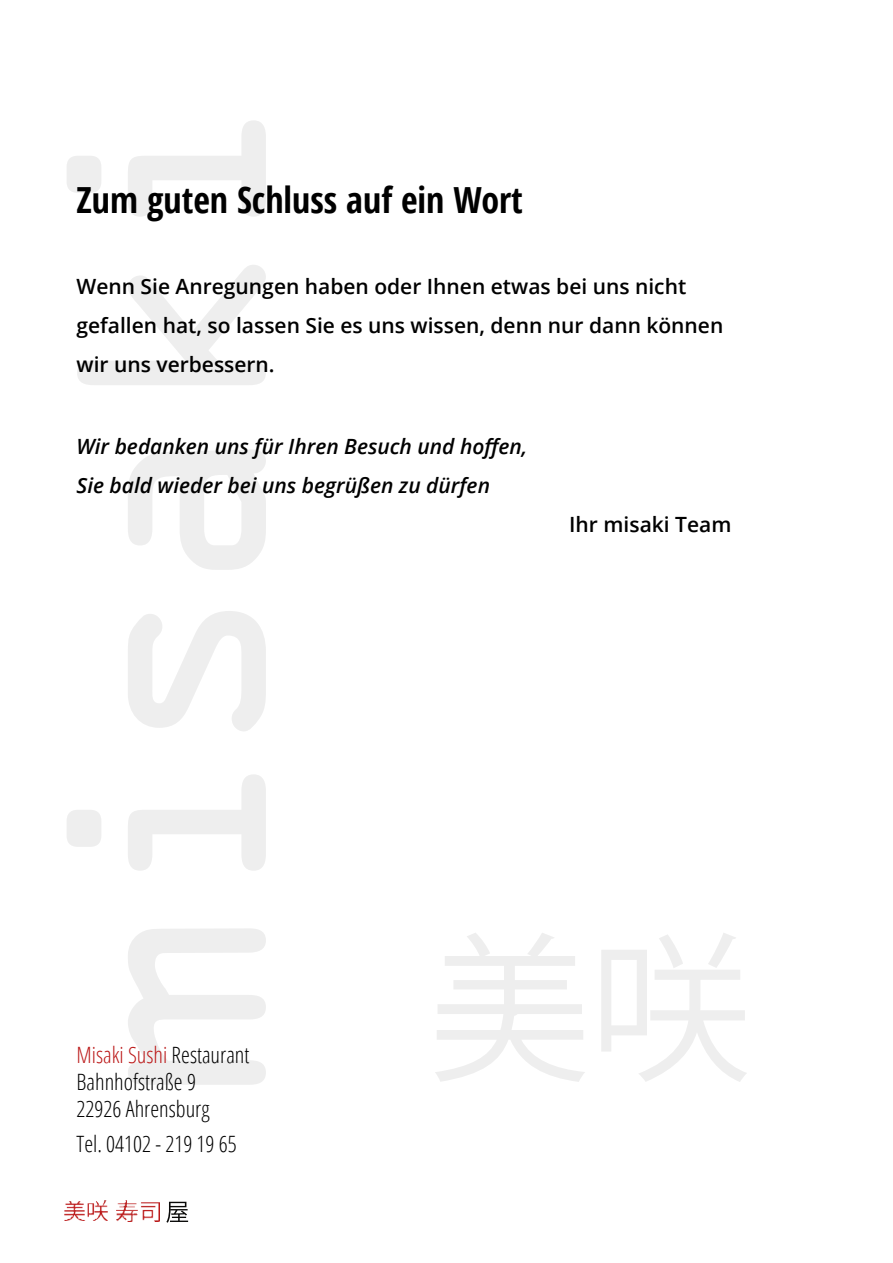
<style>
.page{position:relative;width:893px;height:1263px;background:#fff}
.page>*{position:absolute;margin:0;border:0;box-sizing:border-box;transform-origin:0 0}
.t1{font:700 condensed 36px "Open Sans";color:#000}
.t2{font:300 condensed 22.5px/27px "Open Sans";color:#000}
.t3{font:600 21px/39px "Open Sans";color:#000}
.t4{font:italic 600 21px/39px "Open Sans";color:#000}
.s1{color:#bb1818}
</style>
<div class="page">
<svg style="left:435px;top:933px;width:150px;height:149px"></svg>
<svg style="left:601px;top:933px;width:146px;height:149px"></svg>
<svg style="left:67px;top:120px;width:199px;height:965px"></svg>
<img style="left:65px;top:1200px;width:42px;height:20px">
<svg style="left:166px;top:1202px;width:22px;height:21px"></svg>
<img style="left:117px;top:1200px;width:43px;height:21px">
<h1 class="t1" style="left:77px;top:174px;width:448px">Zum guten Schluss auf ein Wort</h1>
<p class="t3" style="left:77px;top:266px;width:648px">Wenn Sie Anregungen haben oder Ihnen etwas bei uns nicht gefallen hat, so lassen Sie es uns wissen, denn nur dann können wir uns verbessern.</p>
<p class="t4" style="left:77px;top:426px;width:452px">Wir bedanken uns für Ihren Besuch und hoffen,<br>Sie bald wieder bei uns begrüßen zu dürfen</p>
<p class="t3" style="left:569px;top:504px;width:164px">Ihr misaki Team</p>
<p class="t2" style="left:77px;top:1040px;width:174px"><span class="s1">Misaki Sushi</span> Restaurant<br>Bahnhofstraße 9<br>22926 Ahrensburg</p>
<p class="t2" style="left:77px;top:1130px;width:162px">Tel. 04102 - 219 19 65</p>
</div>
